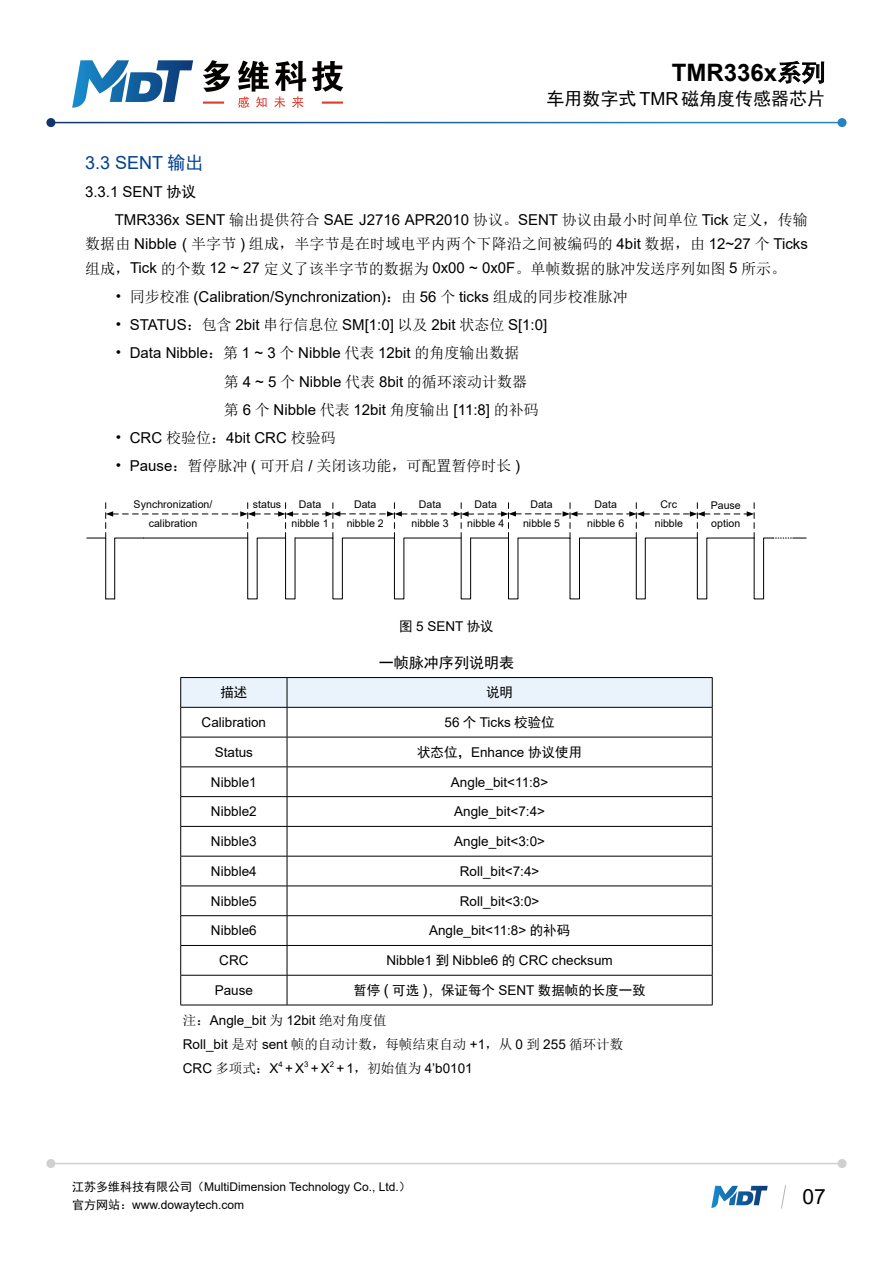
<style>
.page{position:relative;width:893px;height:1263px;background:#fff}
.page>*{position:absolute;margin:0;border:0;box-sizing:border-box;transform-origin:0 0}
.t1{font:700 24px "Arial";color:#000}
.t2{font:21px "Arial";color:#000}
.t3{font:18px "Sim Hei";color:#000}
.二级标题{font:18px "Arial";color:#004190}
.内页段落{font:15px "Arial";color:#000}
.内页段落-2{font:15px/24px "Sim Sun";color:#000;text-align:justify}
.t4{font:15px "Sim Hei";color:#000}
.表格中文字{font:13.5px "Arial";color:#000}
.内页段落-3{font:13.5px "Arial";color:#000}
.表格中文字-2{font:13.5px "Sim Hei";color:#000}
.内页段落-4{font:13.5px "Sim Sun";color:#000}
.图片名称{font:13.5px "Arial";color:#000}
.t5{font:12px/18.3px "Arial";color:#040000}
.t6{font:10.65px/18.6px "Arial";letter-spacing:-.005em;color:#000;text-align:center}
.内页段落-5{font:7.8px "Arial";color:#000}
.s1{font-family:"Sim Hei";font-weight:400}
.s2{font-family:"Arial"}
.s3{font-family:"Sim Hei"}
.s4{font-family:"Sim Sun"}
.s5{font-family:"Arial";font-size:15px}
.s6{font-family:"Adobe Song Std";font-weight:300}
</style>
<div class="page">
<svg style="left:86px;top:503px;width:720px;height:97px"></svg>
<svg style="left:180px;top:677px;width:533px;height:179px"></svg>
<hr style="left:180px;top:856px;width:107px;height:1px;background:#000">
<hr style="left:180px;top:856px;width:1px;height:30px;background:#000">
<hr style="left:287px;top:856px;width:426px;height:1px;background:#000">
<hr style="left:287px;top:856px;width:1px;height:30px;background:#000">
<hr style="left:712px;top:856px;width:1px;height:30px;background:#000">
<hr style="left:180px;top:886px;width:107px;height:1px;background:#000">
<hr style="left:287px;top:886px;width:426px;height:1px;background:#000">
<hr style="left:180px;top:915px;width:107px;height:1px;background:#000">
<hr style="left:287px;top:915px;width:426px;height:1px;background:#000">
<hr style="left:180px;top:945px;width:107px;height:1px;background:#000">
<svg style="left:180px;top:886px;width:1px;height:89px"></svg>
<hr style="left:287px;top:945px;width:426px;height:1px;background:#000">
<svg style="left:287px;top:886px;width:1px;height:89px"></svg>
<svg style="left:712px;top:886px;width:1px;height:89px"></svg>
<hr style="left:180px;top:975px;width:107px;height:1px;background:#000">
<hr style="left:180px;top:975px;width:1px;height:30px;background:#000">
<hr style="left:287px;top:975px;width:426px;height:1px;background:#000">
<hr style="left:287px;top:975px;width:1px;height:30px;background:#000">
<hr style="left:712px;top:975px;width:1px;height:30px;background:#000">
<hr style="left:180px;top:1005px;width:107px;height:1px;background:#000">
<hr style="left:287px;top:1005px;width:426px;height:1px;background:#000">
<svg style="left:46px;top:1159px;width:801px;height:9px"></svg>
<svg style="left:778px;top:61px;width:46px;height:23px"></svg>
<svg style="left:203px;top:60px;width:27px;height:32px"></svg>
<svg style="left:312px;top:61px;width:31px;height:31px"></svg>
<svg style="left:238px;top:61px;width:68px;height:47px"></svg>
<hr style="left:203px;top:102px;width:21px;height:2px;background:#da3b2b">
<hr style="left:322px;top:102px;width:21px;height:2px;background:#da3b2b">
<svg style="left:72px;top:60px;width:121px;height:48px"></svg>
<svg style="left:46px;top:118px;width:801px;height:9px"></svg>
<svg style="left:781px;top:1185px;width:5px;height:24px"></svg>
<svg style="left:711px;top:1186px;width:57px;height:22px"></svg>
<h1 class="t1" style="left:672px;top:56px;width:155px">TMR336x<span class="s1">系列</span></h1>
<p class="t3" style="left:546px;top:90px;width:280px">车用数字式 <span class="s2">TMR</span> 磁角度传感器芯片</p>
<p class="二级标题" style="left:85px;top:150px;width:120px">3.3 SENT <span class="s3">输出</span></p>
<p class="内页段落" style="left:85px;top:182px;width:113px">3.3.1 SENT <span class="s3">协议</span></p>
<p class="内页段落-2" style="left:85px;top:208px;width:724px;text-indent:30px"><span class="s2">TMR336x SENT</span> 输出提供符合 <span class="s2">SAE J2716 APR2010</span> 协议。<span class="s2">SENT</span> 协议由最小时间单位 <span class="s2">Tick</span> 定义，传输数据由 <span class="s2">Nibble (</span> 半字节 <span class="s2">)</span> 组成，半字节是在时域电平内两个下降沿之间被编码的 <span class="s2">4bit</span> 数据，由 <span class="s2">12~27</span> 个 <span class="s2">Ticks</span>组成，<span class="s2">Tick</span> 的个数 <span class="s2">12 ~ 27</span> 定义了该半字节的数据为 <span class="s2">0x00 ~ 0x0F</span>。单帧数据的脉冲发送序列如图 <span class="s2">5</span> 所示。</p>
<p class="内页段落" style="left:115px;top:286px;width:515px"><span class="s4">• 同步校准</span> (Calibration/Synchronization)<span class="s4">：由</span> 56 <span class="s4">个</span> ticks <span class="s4">组成的同步校准脉冲</span></p>
<p class="内页段落" style="left:115px;top:314px;width:434px"><span class="s4">•</span> STATUS<span class="s4">：包含</span> 2bit <span class="s4">串行信息位</span> SM[1:0] <span class="s4">以及</span> 2bit <span class="s4">状态位</span> S[1:0]</p>
<p class="内页段落" style="left:115px;top:343px;width:406px"><span class="s4">•</span> Data Nibble<span class="s4">：第</span> 1 ~ 3 <span class="s4">个</span> Nibble <span class="s4">代表</span> 12bit <span class="s4">的角度输出数据</span></p>
<p class="内页段落" style="left:224px;top:371px;width:304px"><span class="s4">第</span> 4 ~ 5 <span class="s4">个</span> Nibble <span class="s4">代表</span> 8bit <span class="s4">的循环滚动计数器</span></p>
<p class="内页段落" style="left:224px;top:399px;width:316px"><span class="s4">第</span> 6 <span class="s4">个</span> Nibble <span class="s4">代表</span> 12bit <span class="s4">角度输出</span> [11:8] <span class="s4">的补码</span></p>
<p class="内页段落" style="left:115px;top:427px;width:222px"><span class="s4">•</span> CRC <span class="s4">校验位：</span>4bit CRC <span class="s4">校验码</span></p>
<p class="内页段落-2" style="left:115px;top:454px;width:407px">• <span class="s2">Pause</span>：暂停脉冲 <span class="s2">(</span> 可开启 <span class="s2">/</span> 关闭该功能，可配置暂停时长 <span class="s2">)</span></p>
<p class="t6" style="left:134px;top:495px;width:80px">Synchronization/ calibration</p>
<p class="t6" style="left:253px;top:495px;width:30px">status</p>
<p class="t6" style="left:292px;top:495px;width:39px">Data nibble 1</p>
<p class="t6" style="left:347px;top:495px;width:39px">Data nibble 2</p>
<p class="t6" style="left:412px;top:495px;width:39px">Data nibble 3</p>
<p class="t6" style="left:467px;top:495px;width:39px">Data nibble 4</p>
<p class="t6" style="left:523px;top:495px;width:39px">Data nibble 5</p>
<p class="t6" style="left:587px;top:495px;width:39px">Data nibble 6</p>
<p class="t6" style="left:655px;top:495px;width:30px">Crc nibble</p>
<p class="t6" style="left:711px;top:496px;width:32px;text-align:left">Pause option</p>
<p class="图片名称" style="left:399px;top:617px;width:96px"><span class="s3">图</span> 5 SENT <span class="s3">协议</span></p>
<p class="t4" style="left:379px;top:655px;width:137px">一帧脉冲序列说明表</p>
<p class="表格中文字-2" style="left:220px;top:686px;width:28px">描述</p>
<p class="表格中文字-2" style="left:486px;top:686px;width:28px">说明</p>
<p class="表格中文字" style="left:202px;top:713px;width:66px">Calibration</p>
<p class="表格中文字" style="left:445px;top:713px;width:112px">56 <span class="s3">个</span> Ticks <span class="s3">校验位</span></p>
<p class="表格中文字" style="left:215px;top:743px;width:40px">Status</p>
<p class="表格中文字-2" style="left:417px;top:745px;width:167px">状态位，<span class="s2">Enhance</span> 协议使用</p>
<p class="表格中文字" style="left:211px;top:772px;width:47px">Nibble1</p>
<p class="表格中文字" style="left:451px;top:772px;width:99px">Angle_bit&lt;11:8&gt;</p>
<p class="表格中文字" style="left:211px;top:802px;width:47px">Nibble2</p>
<p class="表格中文字" style="left:454px;top:802px;width:92px">Angle_bit&lt;7:4&gt;</p>
<p class="表格中文字" style="left:211px;top:832px;width:47px">Nibble3</p>
<p class="表格中文字" style="left:454px;top:832px;width:92px">Angle_bit&lt;3:0&gt;</p>
<p class="表格中文字" style="left:211px;top:862px;width:47px">Nibble4</p>
<p class="表格中文字" style="left:460px;top:862px;width:81px">Roll_bit&lt;7:4&gt;</p>
<p class="表格中文字" style="left:211px;top:891px;width:47px">Nibble5</p>
<p class="表格中文字" style="left:460px;top:891px;width:81px">Roll_bit&lt;3:0&gt;</p>
<p class="表格中文字" style="left:211px;top:921px;width:47px">Nibble6</p>
<p class="表格中文字" style="left:429px;top:921px;width:143px">Angle_bit&lt;11:8&gt; <span class="s3">的补码</span></p>
<p class="表格中文字" style="left:219px;top:951px;width:31px">CRC</p>
<p class="表格中文字" style="left:387px;top:951px;width:228px">Nibble1 <span class="s3">到</span> Nibble6 <span class="s3">的</span> CRC checksum</p>
<p class="表格中文字" style="left:215px;top:981px;width:40px">Pause</p>
<p class="表格中文字-2" style="left:353px;top:983px;width:294px">暂停 <span class="s5">(</span> 可选 <span class="s5">)</span><span class="s6">，</span>保证每个 <span class="s2">SENT</span> 数据帧的长度一致</p>
<p class="内页段落-3" style="left:183px;top:1011px;width:205px"><span class="s4">注：</span>Angle_bit <span class="s4">为</span> 12bit <span class="s4">绝对角度值</span></p>
<p class="内页段落-4" style="left:183px;top:1038px;width:442px"><span class="s2">Roll_bit</span> 是对 <span class="s2">sent</span> 帧的自动计数，每帧结束自动 <span class="s2">+1</span>，从 <span class="s2">0</span> 到 <span class="s2">255</span> 循环计数</p>
<p class="内页段落-3" style="left:183px;top:1059px;width:97px">CRC <span class="s4">多项式：</span>X</p>
<p class="内页段落-5" style="left:278px;top:1059px;width:6px">4</p>
<p class="内页段落-3" style="left:285px;top:1059px;width:21px">+X</p>
<p class="内页段落-5" style="left:304px;top:1059px;width:6px">3</p>
<p class="内页段落-3" style="left:311px;top:1059px;width:21px">+X</p>
<p class="内页段落-5" style="left:330px;top:1059px;width:6px">2</p>
<p class="内页段落-3" style="left:336px;top:1059px;width:138px">+ 1<span class="s4">，初始值为</span> 4’b0101</p>
<p class="t5" style="left:72px;top:1177px;width:340px"><span class="s3">江苏多维科技有限公司（</span>MultiDimension Technology Co., Ltd.<span class="s3">）官方网站：</span>www.dowaytech.com</p>
<h2 class="t2" style="left:802px;top:1182px;width:25px">07</h2>
</div>
